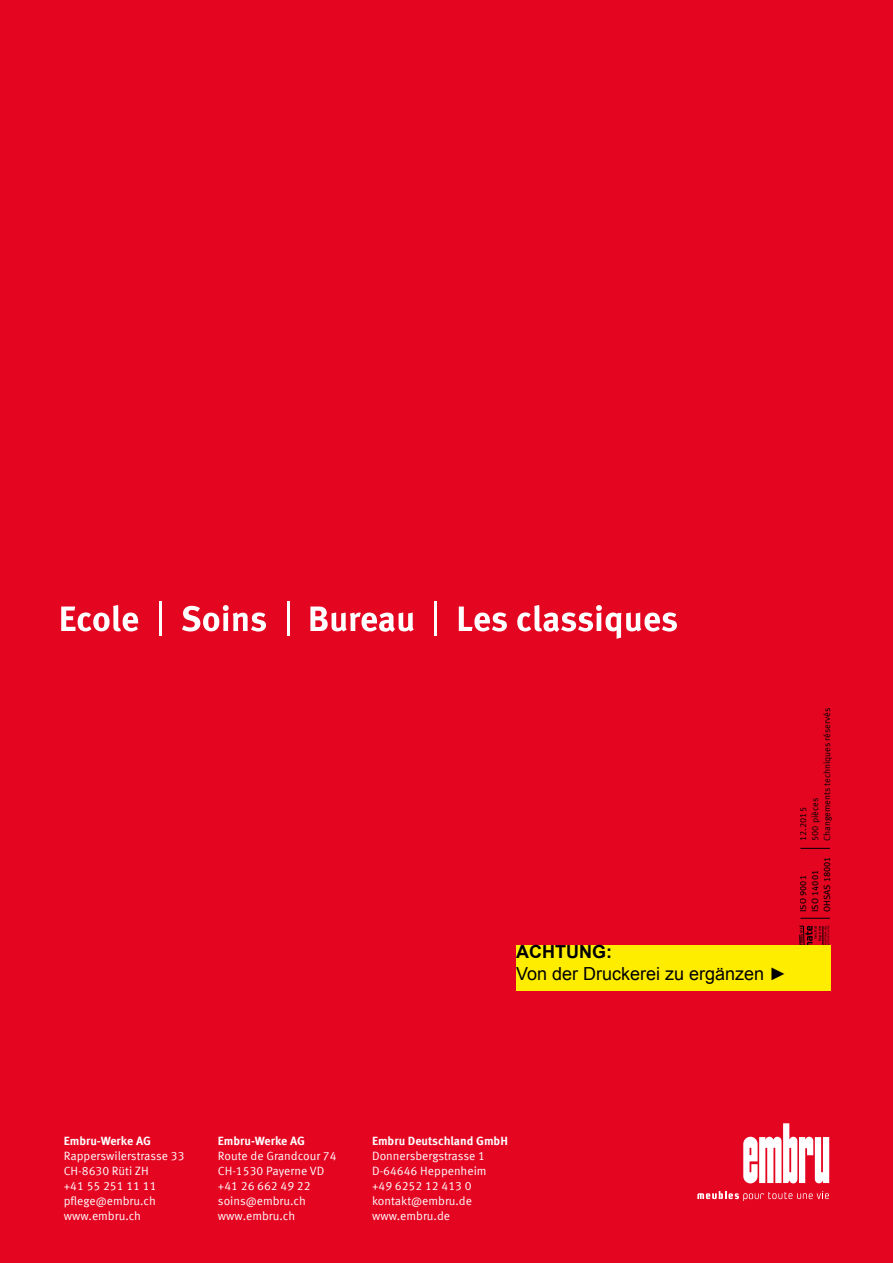
<style>
.page{position:relative;width:893px;height:1263px;background:#e40521}
.page>*{position:absolute;margin:0;border:0;box-sizing:border-box;transform-origin:0 0}
.t1{font:18px "Arial";color:#000}
.t2{font:700 18px "Arial";color:#000}
.t3{font:12px/15px "Meta Offc Norm";color:#fff}
.t4{font:700 12px "Meta Offc";color:#fff}
.t5{font:9px/12px "Meta Offc Norm";color:#000}
.t6{font:9px/12px "Meta Offc";letter-spacing:.01em;color:#000}
.t7{font:3.9px/4.5px "Frutiger LT Com";color:#000;text-align:center}
.t8{font:700 3px "Frutiger LT Com";color:#000}
</style>
<div class="page">
<svg style="left:61px;top:605px;width:77px;height:26px"></svg>
<svg style="left:182px;top:605px;width:84px;height:26px"></svg>
<svg style="left:310px;top:606px;width:104px;height:26px"></svg>
<svg style="left:459px;top:606px;width:48px;height:25px"></svg>
<svg style="left:517px;top:605px;width:160px;height:34px"></svg>
<hr style="left:160px;top:601px;width:2px;height:34px;background:#fff">
<hr style="left:287px;top:601px;width:2px;height:34px;background:#fff">
<hr style="left:435px;top:601px;width:2px;height:34px;background:#fff">
<svg style="left:697px;top:1191px;width:132px;height:10px"></svg>
<svg style="left:743px;top:1123px;width:86px;height:60px"></svg>
<hr style="left:800px;top:848px;width:30px;height:1px;background:#000">
<hr style="left:800px;top:918px;width:30px;height:1px;background:#000">
<hr style="left:823px;top:926px;width:1px;height:53px;background:#000">
<svg style="left:799px;top:926px;width:14px;height:19px"></svg>
<div style="left:516px;top:945px;width:315px;height:46px;background:#ffed00"></div>
<h1 class="t2" style="left:516px;top:940px;width:97px">ACHTUNG:</h1>
<h1 class="t1" style="left:516px;top:961px;width:272px">Von der Druckerei zu ergänzen ►</h1>
<p class="t5" style="left:797px;top:841px;width:135px;rotate:-90deg">12.2015<br>500 pièces<br>Changements techniques réservés</p>
<p class="t6" style="left:797px;top:912px;width:57px;rotate:-90deg">ISO 9001<br>ISO 14001<br>OHSAS 18001</p>
<p class="t7" style="left:813px;top:941px;width:17px;rotate:-90deg">neutral<br>Imprimé</p>
<p class="t8" style="left:800px;top:950px;width:25px;rotate:-92deg">PERFORMANCE</p>
<p class="t4" style="left:64px;top:1134px;width:89px">Embru-Werke AG</p>
<p class="t3" style="left:64px;top:1149px;width:122px">Rapperswilerstrasse 33<br>CH-8630 Rüti ZH<br>+41 55 251 11 11 pflege@embru.ch www.embru.ch</p>
<p class="t4" style="left:218px;top:1134px;width:89px">Embru-Werke AG</p>
<p class="t3" style="left:218px;top:1149px;width:120px">Route de Grandcour 74<br>CH-1530 Payerne VD +41 26 662 49 22 soins@embru.ch www.embru.ch</p>
<p class="t4" style="left:372px;top:1134px;width:137px">Embru Deutschland GmbH</p>
<p class="t3" style="left:372px;top:1149px;width:116px">Donnersbergstrasse 1<br>D-64646 Heppenheim +49 6252 12 413 0 kontakt@embru.de www.embru.de</p>
</div>
